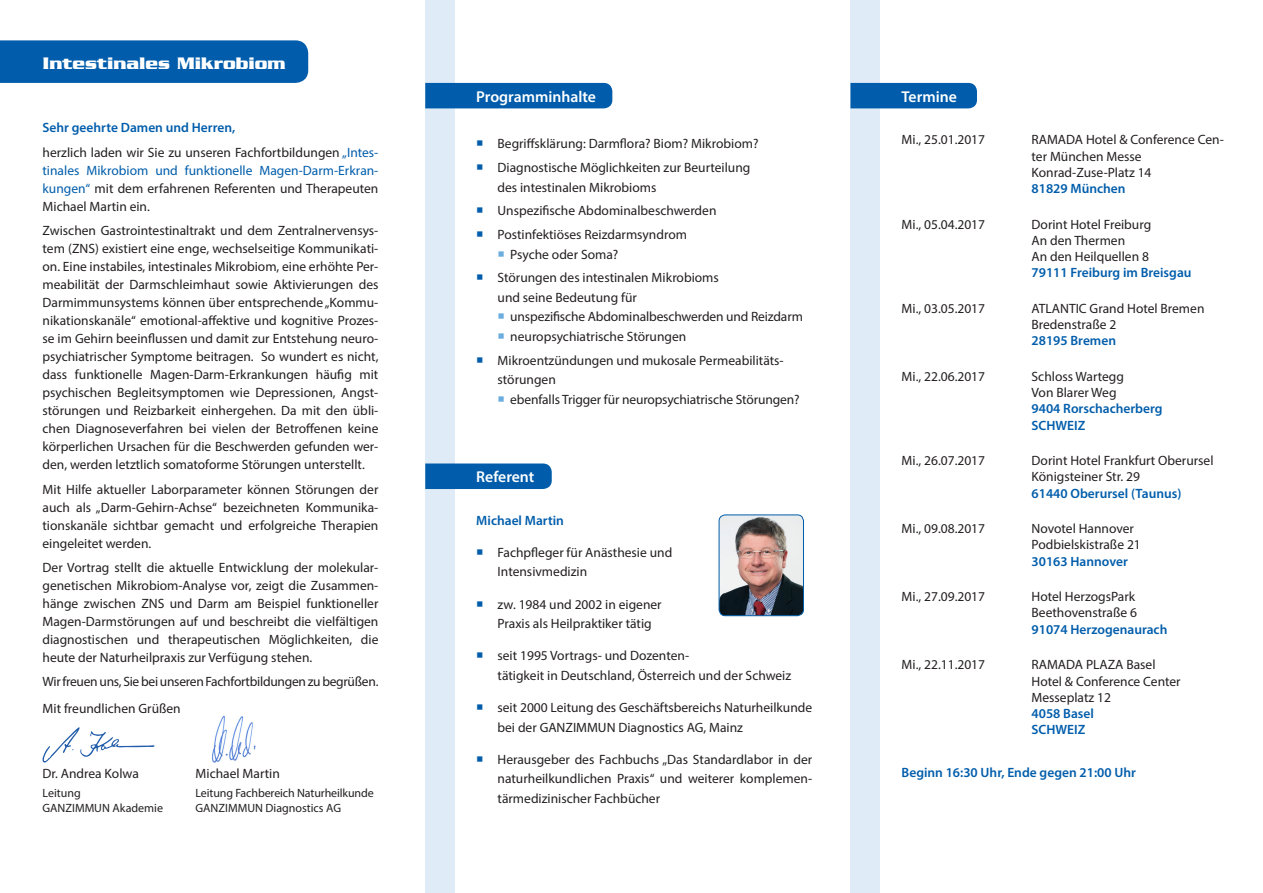
<style>
.page{position:relative;width:1263px;height:893px;background:#fff}
.page>*{position:absolute;margin:0;border:0;box-sizing:border-box;transform-origin:0 0}
.t1{font:700 18px "Serpentine";color:#fff}
.t2{font:600 15.75px "Myriad Pro";color:#fff}
.Absatzformat_1{font:13.5px/18px "Myriad Pro";color:#231f20}
.Absatzformat_1-2{font:600 13.5px "Myriad Pro";color:#015dab}
.Absatzformat_1-3{font:13.5px "Myriad Pro";letter-spacing:-.02em;color:#231f20}
.Absatzformat_1-4{font:12px "Myriad Pro";color:#231f20}
.s1{color:#015dab}
.s2{font-weight:600;color:#015dab}
</style>
<div class="page">
<div style="left:0;top:40px;width:308px;height:43px;background:#015dab"></div>
<div style="left:850px;top:0;width:30px;height:893px;background:#dfebf7"></div>
<div style="left:425px;top:0;width:30px;height:893px;background:#dfebf7"></div>
<svg style="left:43px;top:727px;width:111px;height:35px"></svg>
<img style="left:212px;top:715px;width:44px;height:47px">
<div style="left:425px;top:83px;width:187px;height:25px;background:#015dab"></div>
<div style="left:850px;top:83px;width:127px;height:25px;background:#015dab"></div>
<div style="left:425px;top:463px;width:127px;height:26px;background:#015dab"></div>
<img style="left:719px;top:516px;width:84px;height:100px">
<div style="left:719px;top:514px;width:85px;height:102px;border:1px solid #015dab;border-radius:6px"></div>
<p class="t1" style="left:43px;top:53px;width:245px">Intestinales Mikrobiom</p>
<p class="Absatzformat_1-2" style="left:43px;top:119px;width:194px">Sehr geehrte Damen und Herren,</p>
<p class="Absatzformat_1" style="left:43px;top:143px;width:337px;text-align:justify">herzlich laden wir Sie zu unseren Fachfortbildungen <span class="s1">„Intes&shy;tinales Mikrobiom und funktionelle Magen-Darm-Erkran&shy;kungen“</span> mit dem erfahrenen Referenten und Therapeuten Michael Martin ein.</p>
<p class="Absatzformat_1" style="left:43px;top:221px;width:337px;text-align:justify">Zwischen Gastrointestinaltrakt und dem Zentralnervensys&shy;tem (ZNS) existiert eine enge, wechselseitige Kommunikati&shy;on. Eine instabiles, intestinales Mikrobiom, eine erhöhte Per&shy;meabilität der Darmschleimhaut sowie Aktivierungen des Darmimmunsystems können über entsprechende „Kommu&shy;nikationskanäle“ emotional-affektive und kognitive Prozes&shy;se im Gehirn beeinflussen und damit zur Entstehung neuro&shy;psychiatrischer Symptome beitragen. So wundert es nicht, dass funktionelle Magen-Darm-Erkrankungen häufig mit psychischen Begleitsymptomen wie Depressionen, Angst&shy;störungen und Reizbarkeit einhergehen. Da mit den übli&shy;chen Diagnoseverfahren bei vielen der Betroffenen keine körperlichen Ursachen für die Beschwerden gefunden wer&shy;den, werden letztlich somatoforme Störungen unterstellt.</p>
<p class="Absatzformat_1" style="left:43px;top:480px;width:337px;text-align:justify">Mit Hilfe aktueller Laborparameter können Störungen der auch als „Darm-Gehirn-Achse“ bezeichneten Kommunika&shy;tionskanäle sichtbar gemacht und erfolgreiche Therapien eingeleitet werden.</p>
<p class="Absatzformat_1" style="left:43px;top:558px;width:337px;text-align:justify">Der Vortrag stellt die aktuelle Entwicklung der molekular&shy;genetischen Mikrobiom-Analyse vor, zeigt die Zusammen&shy;hänge zwischen ZNS und Darm am Beispiel funktioneller Magen-Darmstörungen auf und beschreibt die vielfältigen diagnostischen und therapeutischen Möglichkeiten, die heute der Naturheilpraxis zur Verfügung stehen.</p>
<p class="Absatzformat_1-3" style="left:43px;top:673px;width:337px">Wir freuen uns, Sie bei unseren Fachfortbildungen zu begrüßen.</p>
<p class="Absatzformat_1" style="left:43px;top:699px;width:140px">Mit freundlichen Grüßen</p>
<p class="Absatzformat_1" style="left:43px;top:764px;width:98px">Dr. Andrea Kolwa</p>
<p class="Absatzformat_1" style="left:196px;top:764px;width:86px">Michael Martin</p>
<p class="Absatzformat_1-4" style="left:43px;top:786px;width:40px">Leitung</p>
<p class="Absatzformat_1-4" style="left:196px;top:786px;width:180px">Leitung Fachbereich Naturheilkunde</p>
<p class="Absatzformat_1-4" style="left:43px;top:801px;width:122px">GANZIMMUN Akademie</p>
<p class="Absatzformat_1-4" style="left:196px;top:801px;width:147px">GANZIMMUN Diagnostics AG</p>
<p class="t2" style="left:476px;top:86px;width:121px">Programminhalte</p>
<p class="Absatzformat_1" style="left:497px;top:135px;width:262px">Begriffsklärung: Darmflora? Biom? Mikrobiom?</p>
<p class="Absatzformat_1" style="left:497px;top:158px;width:254px;line-height:19.5px">Diagnostische Möglichkeiten zur Beurteilung des intestinalen Mikrobioms</p>
<p class="Absatzformat_1" style="left:497px;top:202px;width:220px">Unspezifische Abdominalbeschwerden</p>
<p class="Absatzformat_1" style="left:497px;top:225px;width:191px">Postinfektiöses Reizdarmsyndrom</p>
<p class="Absatzformat_1" style="left:510px;top:245px;width:110px">Psyche oder Soma?</p>
<p class="Absatzformat_1" style="left:497px;top:268px;width:223px;line-height:19.5px">Störungen des intestinalen Mikrobioms und seine Bedeutung für</p>
<p class="Absatzformat_1" style="left:510px;top:308px;width:294px">unspezifische Abdominalbeschwerden und Reizdarm</p>
<p class="Absatzformat_1" style="left:510px;top:327px;width:177px">neuropsychiatrische Störungen</p>
<p class="Absatzformat_1" style="left:497px;top:350px;width:287px;line-height:19.5px">Mikroentzündungen und mukosale Permeabilitäts&shy;störungen</p>
<p class="Absatzformat_1" style="left:510px;top:390px;width:291px">ebenfalls Trigger für neuropsychiatrische Störungen?</p>
<p class="t2" style="left:476px;top:467px;width:60px">Referent</p>
<p class="Absatzformat_1-2" style="left:476px;top:511px;width:89px">Michael Martin</p>
<p class="Absatzformat_1" style="left:497px;top:542px;width:176px;line-height:19.5px">Fachpfleger für Anästhesie und<br>Intensivmedizin</p>
<p class="Absatzformat_1" style="left:497px;top:594px;width:166px;line-height:19.5px">zw. 1984 und 2002 in eigener<br>Praxis als Heilpraktiker tätig</p>
<p class="Absatzformat_1" style="left:497px;top:646px;width:295px;line-height:19.5px">seit 1995 Vortrags- und Dozenten-<br>tätigkeit in Deutschland, Österreich und der Schweiz</p>
<p class="Absatzformat_1" style="left:497px;top:698px;width:316px;line-height:19.5px">seit 2000 Leitung des Geschäftsbereichs Naturheilkunde bei der GANZIMMUN Diagnostics AG, Mainz</p>
<p class="Absatzformat_1" style="left:497px;top:749px;width:316px;line-height:19.5px;text-align:justify">Herausgeber des Fachbuchs „Das Standardlabor in der naturheilkundlichen Praxis“ und weiterer komplemen&shy;tärmedizinischer Fachbücher</p>
<p class="t2" style="left:901px;top:86px;width:57px">Termine</p>
<p class="Absatzformat_1" style="left:901px;top:131px;width:85px">Mi., 25.01.2017</p>
<p class="Absatzformat_1" style="left:1031px;top:132px;width:194px;line-height:16.2px">RAMADA Hotel &amp; Conference Cen&shy;ter München Messe<br>Konrad-Zuse-Platz 14<br><span class="s2">81829 München</span></p>
<p class="Absatzformat_1" style="left:901px;top:215px;width:85px">Mi., 05.04.2017</p>
<p class="Absatzformat_1" style="left:1031px;top:215px;width:121px">Dorint Hotel Freiburg</p>
<p class="Absatzformat_1" style="left:1031px;top:232px;width:161px;line-height:16.2px">An den Thermen<br>An den Heilquellen 8<br><span class="s2">79111 Freiburg im Breisgau</span></p>
<p class="Absatzformat_1" style="left:901px;top:299px;width:85px">Mi., 03.05.2017</p>
<p class="Absatzformat_1" style="left:1031px;top:300px;width:174px;line-height:16.2px">ATLANTIC Grand Hotel Bremen<br>Bredenstraße 2<br><span class="s2">28195 Bremen</span></p>
<p class="Absatzformat_1" style="left:901px;top:367px;width:85px">Mi., 22.06.2017</p>
<p class="Absatzformat_1" style="left:1031px;top:368px;width:133px;line-height:16.2px">Schloss Wartegg<br>Von Blarer Weg<br><span class="s2">9404 Rorschacherberg</span></p>
<p class="Absatzformat_1-2" style="left:1031px;top:416px;width:55px">SCHWEIZ</p>
<p class="Absatzformat_1" style="left:901px;top:451px;width:85px">Mi., 26.07.2017</p>
<p class="Absatzformat_1" style="left:1031px;top:452px;width:183px;line-height:16.2px">Dorint Hotel Frankfurt Oberursel<br>Königsteiner Str. 29<br><span class="s2">61440 Oberursel (Taunus)</span></p>
<p class="Absatzformat_1" style="left:901px;top:519px;width:85px">Mi., 09.08.2017</p>
<p class="Absatzformat_1" style="left:1031px;top:520px;width:111px;line-height:16.2px">Novotel Hannover<br>Podbielskistraße 21<br><span class="s2">30163 Hannover</span></p>
<p class="Absatzformat_1" style="left:901px;top:587px;width:85px">Mi., 27.09.2017</p>
<p class="Absatzformat_1" style="left:1031px;top:588px;width:137px;line-height:16.2px">Hotel HerzogsPark<br>Beethovenstraße 6<br><span class="s2">91074 Herzogenaurach</span></p>
<p class="Absatzformat_1" style="left:901px;top:656px;width:85px">Mi., 22.11.2017</p>
<p class="Absatzformat_1" style="left:1031px;top:656px;width:151px;line-height:16.2px">RAMADA PLAZA Basel<br>Hotel &amp; Conference Center<br>Messeplatz 12<br><span class="s2">4058 Basel</span></p>
<p class="Absatzformat_1-2" style="left:1031px;top:721px;width:55px">SCHWEIZ</p>
<p class="Absatzformat_1-2" style="left:901px;top:764px;width:236px">Beginn 16:30 Uhr, Ende gegen 21:00 Uhr</p>
</div>
